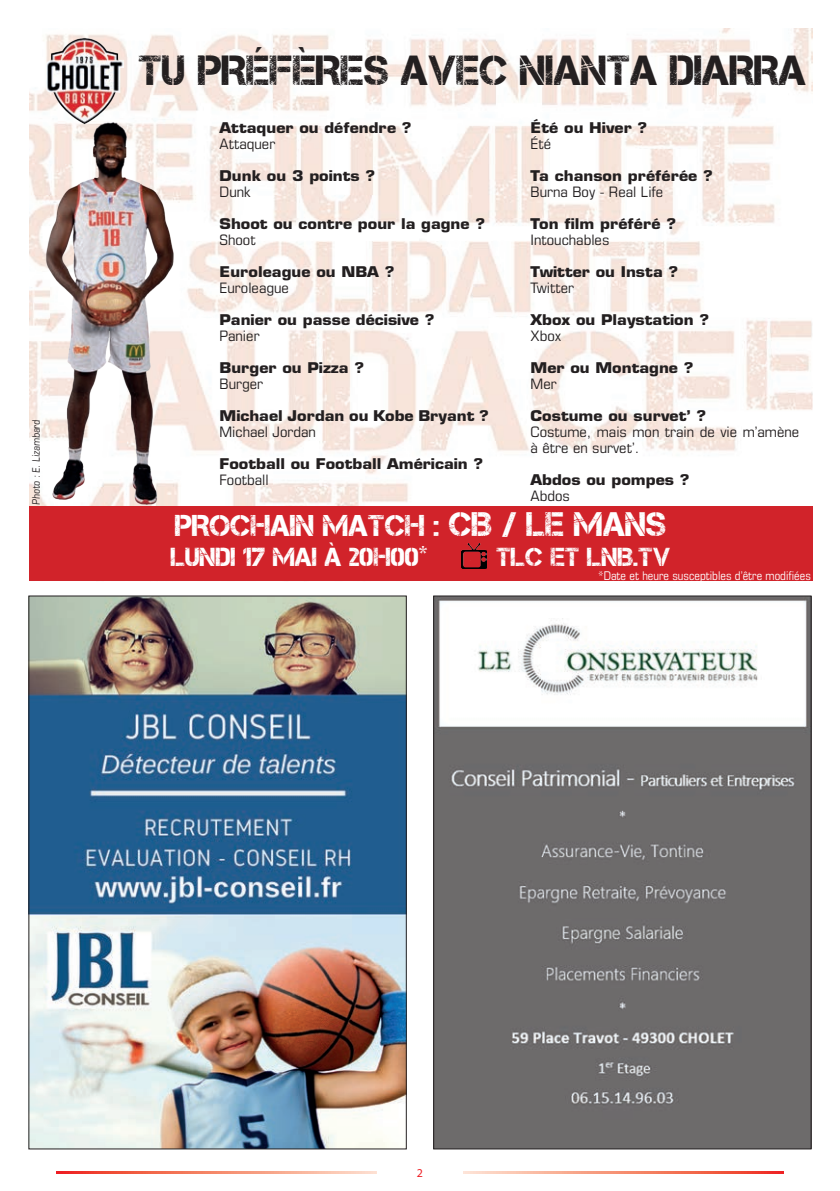
<style>
.page{position:relative;width:840px;height:1191px;background:#fff}
.page>*{position:absolute;margin:0;border:0;box-sizing:border-box;transform-origin:0 0}
.t1{font:42px "Captureit";color:#231f20}
.t2{font:30px "Captureit";color:#fff}
.t3{font:26px "Captureit";color:#fff}
.t4{font:700 14.4px "Eurostile LT Std";color:#231f20;scale:1.11 1}
.t5{font:condensed 14.4px/16px "Eurostile LT Std";color:#231f20;scale:1.11 1}
.t6{font:condensed 12px "Eurostile LT Std";color:#fff}
.t7{font:12px "Myriad Pro";color:#ee1d23}
.t8{font:condensed 10.4px "Eurostile LT Std";color:#231f20}
.s1{font-size:34px}
</style>
<div class="page">
<svg style="left:57px;top:1171px;width:725px;height:2px"></svg>
<div style="left:377px;top:1157px;width:85px;height:28px;background:#fff"></div>
<img style="left:30px;top:597px;width:374px;height:550px">
<img style="left:435px;top:597px;width:374px;height:550px">
<img style="left:29px;top:28px;width:782px;height:478px">
<img style="left:29px;top:117px;width:162px;height:389px">
<img style="left:39px;top:30px;width:91px;height:103px">
<div style="left:29px;top:506px;width:782px;height:75px;background:#d1232a"></div>
<img style="left:461px;top:544px;width:25px;height:24px">
<p class="t8" style="left:30px;top:504px;width:87px;rotate:-90deg">Photo : E. Lizambard</p>
<h1 class="t1" style="left:139px;top:47px;width:669px">TU PRÉFÈRES AVEC NIANTA DIARRA</h1>
<p class="t4" style="left:219px;top:118px;width:174px">Attaquer ou défendre ?</p>
<p class="t5" style="left:219px;top:135px;width:52px">Attaquer</p>
<p class="t4" style="left:219px;top:166px;width:142px">Dunk ou 3 points ?</p>
<p class="t5" style="left:219px;top:183px;width:29px">Dunk</p>
<p class="t4" style="left:219px;top:214px;width:241px">Shoot ou contre pour la gagne ?</p>
<p class="t5" style="left:219px;top:231px;width:34px">Shoot</p>
<p class="t4" style="left:219px;top:262px;width:159px">Euroleague ou NBA ?</p>
<p class="t5" style="left:219px;top:279px;width:64px">Euroleague</p>
<p class="t4" style="left:219px;top:310px;width:195px">Panier ou passe décisive ?</p>
<p class="t5" style="left:219px;top:327px;width:38px">Panier</p>
<p class="t4" style="left:219px;top:358px;width:132px">Burger ou Pizza ?</p>
<p class="t5" style="left:219px;top:375px;width:41px">Burger</p>
<p class="t4" style="left:219px;top:406px;width:244px">Michael Jordan ou Kobe Bryant ?</p>
<p class="t5" style="left:219px;top:423px;width:88px">Michael Jordan</p>
<p class="t4" style="left:219px;top:454px;width:239px">Football ou Football Américain ?</p>
<p class="t5" style="left:219px;top:471px;width:46px">Football</p>
<p class="t4" style="left:530px;top:118px;width:106px">Été ou Hiver ?</p>
<p class="t5" style="left:530px;top:135px;width:20px">Été</p>
<p class="t4" style="left:530px;top:166px;width:166px">Ta chanson préférée ?</p>
<p class="t5" style="left:530px;top:183px;width:121px">Burna Boy - Real Life</p>
<p class="t4" style="left:530px;top:214px;width:132px">Ton film préféré ?</p>
<p class="t5" style="left:530px;top:231px;width:73px">Intouchables</p>
<p class="t4" style="left:530px;top:262px;width:134px">Twitter ou Insta ?</p>
<p class="t5" style="left:530px;top:279px;width:41px">Twitter</p>
<p class="t4" style="left:530px;top:310px;width:162px">Xbox ou Playstation ?</p>
<p class="t5" style="left:530px;top:327px;width:29px">Xbox</p>
<p class="t4" style="left:530px;top:358px;width:148px">Mer ou Montagne ?</p>
<p class="t5" style="left:530px;top:375px;width:25px">Mer</p>
<p class="t4" style="left:530px;top:406px;width:160px">Costume ou survet’ ?</p>
<p class="t5" style="left:530px;top:423px;width:243px">Costume, mais mon train de vie m’amène à être en survet’.</p>
<p class="t4" style="left:530px;top:470px;width:145px">Abdos ou pompes ?</p>
<p class="t5" style="left:530px;top:487px;width:37px">Abdos</p>
<h2 class="t2" style="left:175px;top:508px;width:492px">PROCHAIN MATCH : <span class="s1">CB / LE MANS</span></h2>
<h3 class="t3" style="left:171px;top:542px;width:258px">LUNDI 17 MAI À 20H00*</h3>
<h3 class="t3" style="left:496px;top:542px;width:175px">TLC ET LNB.TV</h3>
<p class="t6" style="left:597px;top:569px;width:214px">*Date et heure susceptibles d’être modifiées</p>
<p class="t7" style="left:416px;top:1166px;width:8px">2</p>
</div>
